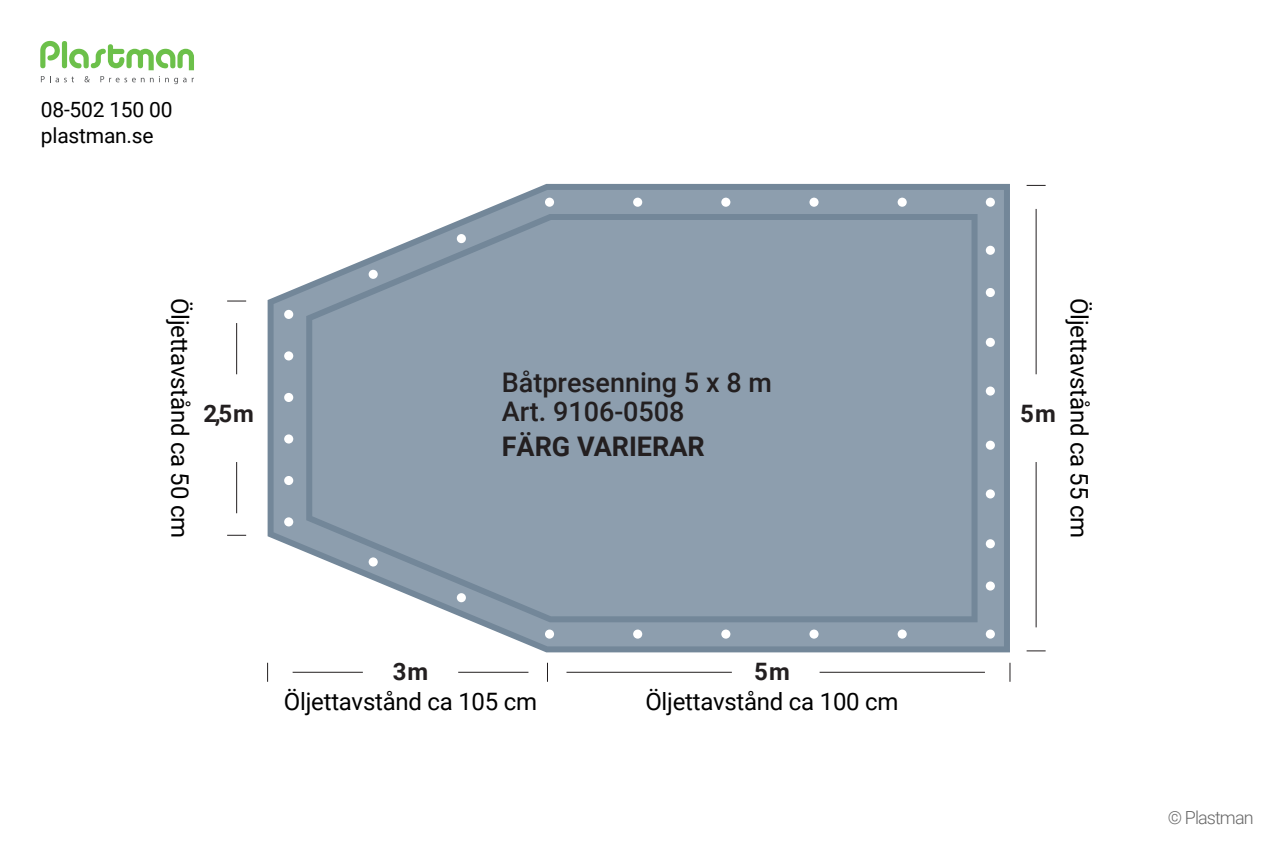
<style>
.page{position:relative;width:1275px;height:849px;background:#fff}
.page>*{position:absolute;margin:0;border:0;box-sizing:border-box;transform-origin:0 0}
.t1{font:500 27px/28.5px "Roboto";color:#231f20}
.t2{font:700 27px "Roboto";color:#231f20}
.t3{font:24px "Roboto";letter-spacing:-.01em;color:#000}
.t4{font:700 24px "Roboto";color:#231f20}
.t5{font:21px/25.2px "Roboto";letter-spacing:-.01em;color:#000}
.t6{font:300 18px "Roboto";letter-spacing:-.05em;color:#676767}
</style>
<div class="page">
<svg style="left:268px;top:184px;width:742px;height:468px;fill:#8d9eae"></svg>
<svg style="left:306px;top:214px;width:672px;height:408px;background:#90a0b0"></svg>
<svg style="left:1027px;top:651px;width:19px;height:1px"></svg>
<svg style="left:1027px;top:185px;width:19px;height:1px"></svg>
<hr style="left:1036px;top:462px;width:1px;height:165px;background:#231f20">
<hr style="left:1036px;top:209px;width:1px;height:165px;background:#231f20">
<svg style="left:547px;top:663px;width:1px;height:19px"></svg>
<svg style="left:1010px;top:663px;width:1px;height:19px"></svg>
<hr style="left:567px;top:672px;width:165px;height:1px;background:#231f20">
<hr style="left:820px;top:672px;width:165px;height:1px;background:#231f20">
<svg style="left:267px;top:663px;width:1px;height:19px"></svg>
<hr style="left:458px;top:672px;width:70px;height:1px;background:#231f20">
<hr style="left:293px;top:672px;width:70px;height:1px;background:#231f20">
<svg style="left:227px;top:535px;width:19px;height:1px"></svg>
<svg style="left:227px;top:301px;width:19px;height:1px"></svg>
<hr style="left:236px;top:462px;width:1px;height:51px;background:#231f20">
<hr style="left:236px;top:323px;width:1px;height:51px;background:#231f20">
<div style="left:284px;top:310px;width:9px;height:9px;background:#fff;border-radius:50%"></div>
<div style="left:284px;top:351px;width:9px;height:9px;background:#fff;border-radius:50%"></div>
<div style="left:284px;top:393px;width:9px;height:9px;background:#fff;border-radius:50%"></div>
<div style="left:284px;top:434px;width:9px;height:10px;background:#fff;border-radius:50%"></div>
<div style="left:284px;top:476px;width:9px;height:9px;background:#fff;border-radius:50%"></div>
<div style="left:284px;top:517px;width:9px;height:9px;background:#fff;border-radius:50%"></div>
<div style="left:986px;top:198px;width:9px;height:9px;background:#fff;border-radius:50%"></div>
<div style="left:986px;top:246px;width:9px;height:9px;background:#fff;border-radius:50%"></div>
<div style="left:986px;top:288px;width:9px;height:9px;background:#fff;border-radius:50%"></div>
<div style="left:986px;top:338px;width:9px;height:9px;background:#fff;border-radius:50%"></div>
<div style="left:986px;top:387px;width:9px;height:9px;background:#fff;border-radius:50%"></div>
<div style="left:986px;top:441px;width:9px;height:9px;background:#fff;border-radius:50%"></div>
<div style="left:986px;top:489px;width:9px;height:10px;background:#fff;border-radius:50%"></div>
<div style="left:986px;top:539px;width:9px;height:9px;background:#fff;border-radius:50%"></div>
<div style="left:986px;top:581px;width:9px;height:10px;background:#fff;border-radius:50%"></div>
<div style="left:986px;top:630px;width:9px;height:9px;background:#fff;border-radius:50%"></div>
<div style="left:898px;top:630px;width:9px;height:9px;background:#fff;border-radius:50%"></div>
<div style="left:809px;top:630px;width:10px;height:9px;background:#fff;border-radius:50%"></div>
<div style="left:721px;top:630px;width:9px;height:9px;background:#fff;border-radius:50%"></div>
<div style="left:633px;top:630px;width:9px;height:9px;background:#fff;border-radius:50%"></div>
<div style="left:545px;top:630px;width:9px;height:9px;background:#fff;border-radius:50%"></div>
<div style="left:457px;top:593px;width:9px;height:9px;background:#fff;border-radius:50%"></div>
<div style="left:369px;top:557px;width:9px;height:10px;background:#fff;border-radius:50%"></div>
<div style="left:898px;top:198px;width:9px;height:9px;background:#fff;border-radius:50%"></div>
<div style="left:809px;top:198px;width:10px;height:9px;background:#fff;border-radius:50%"></div>
<div style="left:721px;top:198px;width:9px;height:9px;background:#fff;border-radius:50%"></div>
<div style="left:633px;top:198px;width:9px;height:9px;background:#fff;border-radius:50%"></div>
<div style="left:545px;top:198px;width:9px;height:9px;background:#fff;border-radius:50%"></div>
<div style="left:457px;top:234px;width:9px;height:9px;background:#fff;border-radius:50%"></div>
<div style="left:369px;top:270px;width:9px;height:9px;background:#fff;border-radius:50%"></div>
<svg style="left:40px;top:41px;width:154px;height:29px"></svg>
<svg style="left:41px;top:76px;width:33px;height:6px"></svg>
<svg style="left:85px;top:76px;width:5px;height:6px"></svg>
<svg style="left:100px;top:76px;width:94px;height:8px"></svg>
<p class="t5" style="left:41px;top:97px;width:133px">08-502 150 00 plastman.se</p>
<p class="t3" style="left:197px;top:298px;width:241px;rotate:90deg">Öljettavstånd ca 50 cm</p>
<p class="t3" style="left:1096px;top:298px;width:241px;rotate:90deg">Öljettavstånd ca 55 cm</p>
<p class="t1" style="left:502px;top:367px;width:272px">Båtpresenning 5 x 8 m<br>Art. 9106-0508</p>
<p class="t2" style="left:502px;top:428px;width:205px">FÄRG VARIERAR</p>
<p class="t4" style="left:204px;top:397px;width:52px">2,5 m</p>
<p class="t4" style="left:1020px;top:397px;width:37px">5 m</p>
<p class="t4" style="left:393px;top:654px;width:37px">3 m</p>
<p class="t4" style="left:754px;top:654px;width:37px">5 m</p>
<p class="t3" style="left:284px;top:684px;width:255px">Öljettavstånd ca 105 cm</p>
<p class="t3" style="left:645px;top:684px;width:255px">Öljettavstånd ca 100 cm</p>
<p class="t6" style="left:1168px;top:805px;width:87px">© Plastman</p>
</div>
